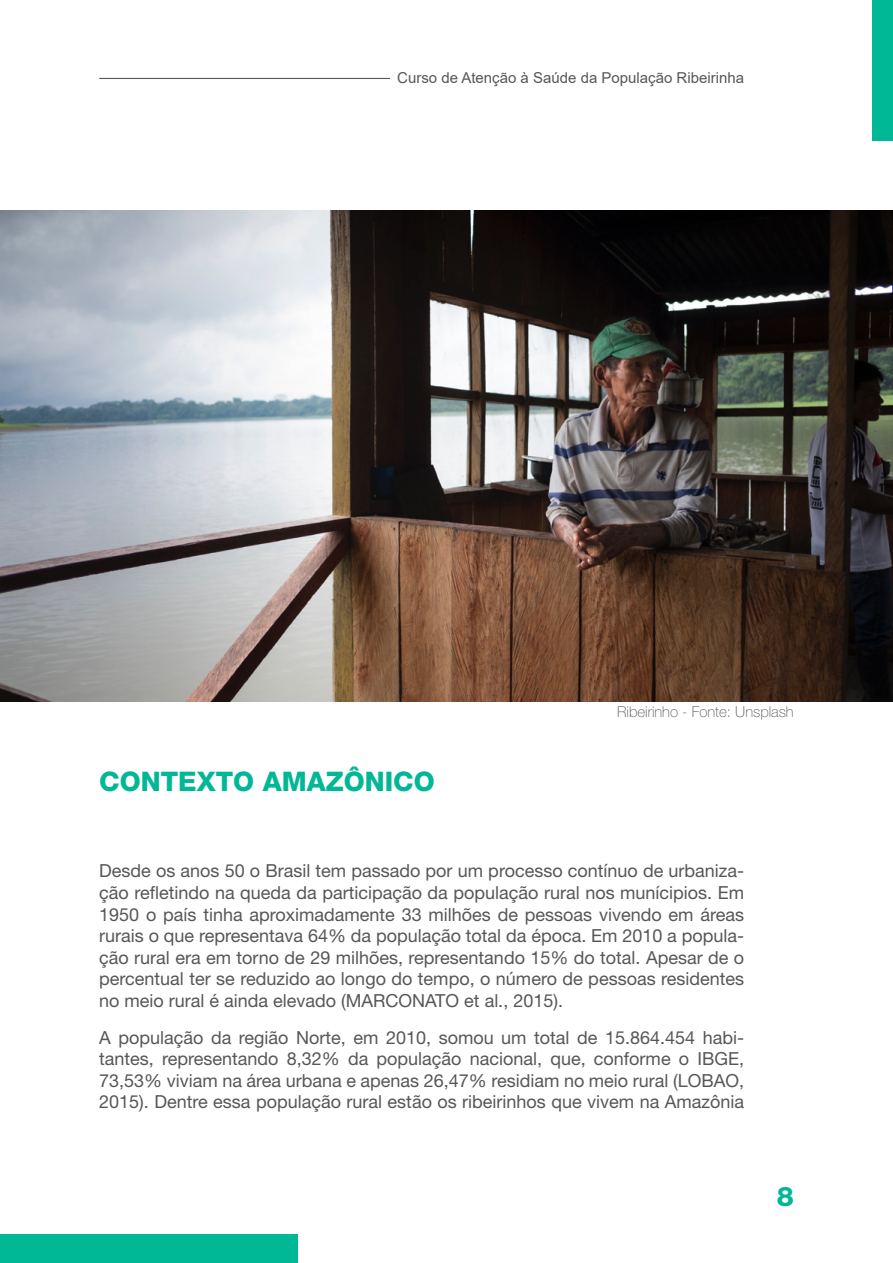
<style>
.page{position:relative;width:893px;height:1263px;background:#fff}
.page>*{position:absolute;margin:0;border:0;box-sizing:border-box;transform-origin:0 0}
.t1{font:800 27px "Helvetica Neue LT Std";color:#00b796}
.t2{font:18px/21.6px "Helvetica Neue LT Std";color:#575756;text-align:justify}
.t3{font:15px "Arial";color:#575756}
.t4{font:100 15px "Helvetica Neue LT Std";color:#575756}
</style>
<div class="page">
<div style="left:0;top:1235px;width:298px;height:28px;background:#00b796"></div>
<div style="left:872px;top:0;width:21px;height:140px;background:#00b796"></div>
<hr style="left:99px;top:78px;width:291px;height:1px;background:#575756">
<img style="left:0;top:210px;width:893px;height:492px">
<p class="t3" style="left:397px;top:67px;width:348px">Curso de Atenção à Saúde da População Ribeirinha</p>
<h1 class="t1" style="left:99px;top:765px;width:337px">CONTEXTO AMAZÔNICO</h1>
<p class="t4" style="left:617px;top:703px;width:178px">Ribeirinho - Fonte: Unsplash</p>
<p class="t2" style="left:99px;top:860px;width:646px">Desde os anos 50 o Brasil tem passado por um processo contínuo de urbaniza&shy;ção refletindo na queda da participação da população rural nos munícipios. Em 1950 o país tinha aproximadamente 33 milhões de pessoas vivendo em áreas rurais o que representava 64% da população total da época. Em 2010 a popula&shy;ção rural era em torno de 29 milhões, representando 15% do total. Apesar de o percentual ter se reduzido ao longo do tempo, o número de pessoas residentes no meio rural é ainda elevado (MARCONATO et al., 2015).</p>
<p class="t2" style="left:99px;top:1026px;width:646px">A população da região Norte, em 2010, somou um total de 15.864.454 habi&shy;tantes, representando 8,32% da população nacional, que, conforme o IBGE, 73,53% viviam na área urbana e apenas 26,47% residiam no meio rural (LOBAO, 2015). Dentre essa população rural estão os ribeirinhos que vivem na Amazônia</p>
<h1 class="t1" style="left:777px;top:1180px;width:19px">8</h1>
</div>
